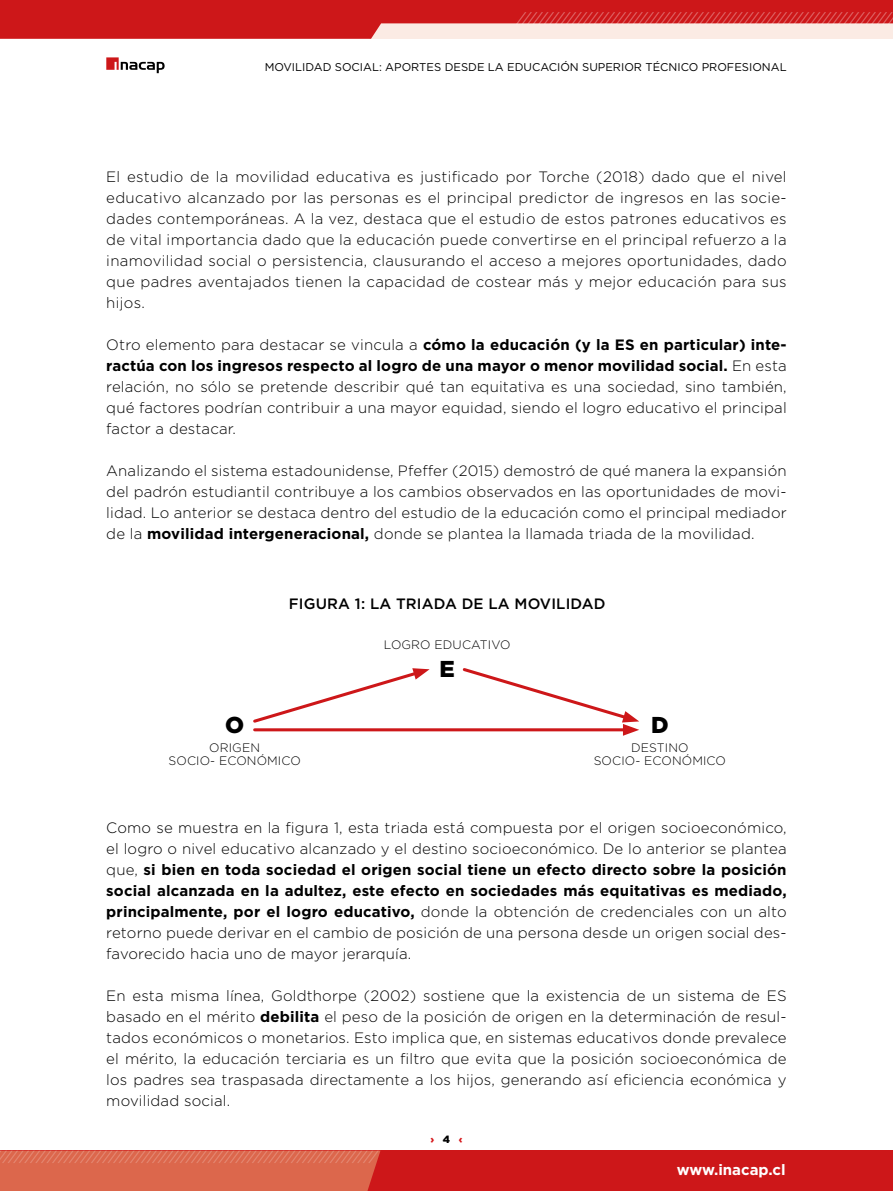
<style>
.page{position:relative;width:893px;height:1191px;background:#fff}
.page>*{position:absolute;margin:0;border:0;box-sizing:border-box;transform-origin:0 0}
.t1{font:900 22.95px "Gotham";color:#000}
.t2{font:300 15px/21px "Gotham";letter-spacing:.01em;color:#000;text-align:justify}
.t3{font:500 15px "Gotham";letter-spacing:.01em;color:#000}
.t4{font:700 15px "Gotham";color:#fff}
.t5{font:300 12.3px/13.8px "Gotham";letter-spacing:.01em;color:#000;text-align:center}
.t6{font:11.25px "Gotham";color:#000}
.t7{font:900 10.5px "Gotham";color:#d51317}
.s1{font-weight:700}
.s2{color:#000}
</style>
<div class="page">
<svg style="left:0;top:0;width:893px;height:39px;background:#d84a4a"></svg>
<div style="left:0;top:1150px;width:893px;height:41px;background:#cd1719"></div>
<svg style="left:0;top:1150px;width:380px;height:41px;background:#dc664d"></svg>
<svg style="left:106px;top:57px;width:59px;height:16px"></svg>
<svg style="left:253px;top:668px;width:177px;height:55px"></svg>
<hr style="left:255px;top:728px;width:374px;height:3px;background:#cd1719">
<svg style="left:460px;top:668px;width:179px;height:67px"></svg>
<p class="t6" style="left:265px;top:60px;width:523px">MOVILIDAD SOCIAL: APORTES DESDE LA EDUCACIÓN SUPERIOR TÉCNICO PROFESIONAL</p>
<p class="t2" style="left:106px;top:166px;width:682px">El estudio de la movilidad educativa es justificado por Torche (2018) dado que el nivel educativo alcanzado por las personas es el principal predictor de ingresos en las socie&shy;dades contemporáneas. A la vez, destaca que el estudio de estos patrones educativos es de vital importancia dado que la educación puede convertirse en el principal refuerzo a la inamovilidad social o persistencia, clausurando el acceso a mejores oportunidades, dado que padres aventajados tienen la capacidad de costear más y mejor educación para sus hijos.</p>
<p class="t2" style="left:106px;top:334px;width:682px">Otro elemento para destacar se vincula a <span class="s1">cómo la educación (y la ES en particular) inte&shy;ractúa con los ingresos respecto al logro de una mayor o menor movilidad social.</span> En esta relación, no sólo se pretende describir qué tan equitativa es una sociedad, sino también, qué factores podrían contribuir a una mayor equidad, siendo el logro educativo el principal factor a destacar.</p>
<p class="t2" style="left:106px;top:460px;width:682px">Analizando el sistema estadounidense, Pfeffer (2015) demostró de qué manera la expansión del padrón estudiantil contribuye a los cambios observados en las oportunidades de movi&shy;lidad. Lo anterior se destaca dentro del estudio de la educación como el principal mediador de la <span class="s1">movilidad intergeneracional,</span> donde se plantea la llamada triada de la movilidad.</p>
<p class="t3" style="left:289px;top:594px;width:318px">FIGURA 1: LA TRIADA DE LA MOVILIDAD</p>
<p class="t5" style="left:384px;top:637px;width:128px">LOGRO EDUCATIVO</p>
<h1 class="t1" style="left:225px;top:709px;width:21px">O</h1>
<h1 class="t1" style="left:440px;top:652px;width:17px">E</h1>
<h1 class="t1" style="left:651px;top:709px;width:19px">D</h1>
<p class="t5" style="left:169px;top:740px;width:134px">ORIGEN<br>SOCIO- ECONÓMICO</p>
<p class="t5" style="left:594px;top:740px;width:134px">DESTINO<br>SOCIO- ECONÓMICO</p>
<p class="t2" style="left:106px;top:817px;width:682px">Como se muestra en la figura 1, esta triada está compuesta por el origen socioeconómico, el logro o nivel educativo alcanzado y el destino socioeconómico. De lo anterior se plantea que, <span class="s1">si bien en toda sociedad el origen social tiene un efecto directo sobre la posición social alcanzada en la adultez, este efecto en sociedades más equitativas es mediado, principalmente, por el logro educativo,</span> donde la obtención de credenciales con un alto retorno puede derivar en el cambio de posición de una persona desde un origen social des&shy;favorecido hacia uno de mayor jerarquía.</p>
<p class="t2" style="left:106px;top:985px;width:682px">En esta misma línea, Goldthorpe (2002) sostiene que la existencia de un sistema de ES basado en el mérito <span class="s1">debilita</span> el peso de la posición de origen en la determinación de resul&shy;tados económicos o monetarios. Esto implica que, en sistemas educativos donde prevalece el mérito, la educación terciaria es un filtro que evita que la posición socioeconómica de los padres sea traspasada directamente a los hijos, generando así eficiencia económica y movilidad social.</p>
<p class="t7" style="left:430px;top:1132px;width:34px">› <span class="s2">4</span> ‹</p>
<p class="t4" style="left:677px;top:1160px;width:110px">www.inacap.cl</p>
</div>
